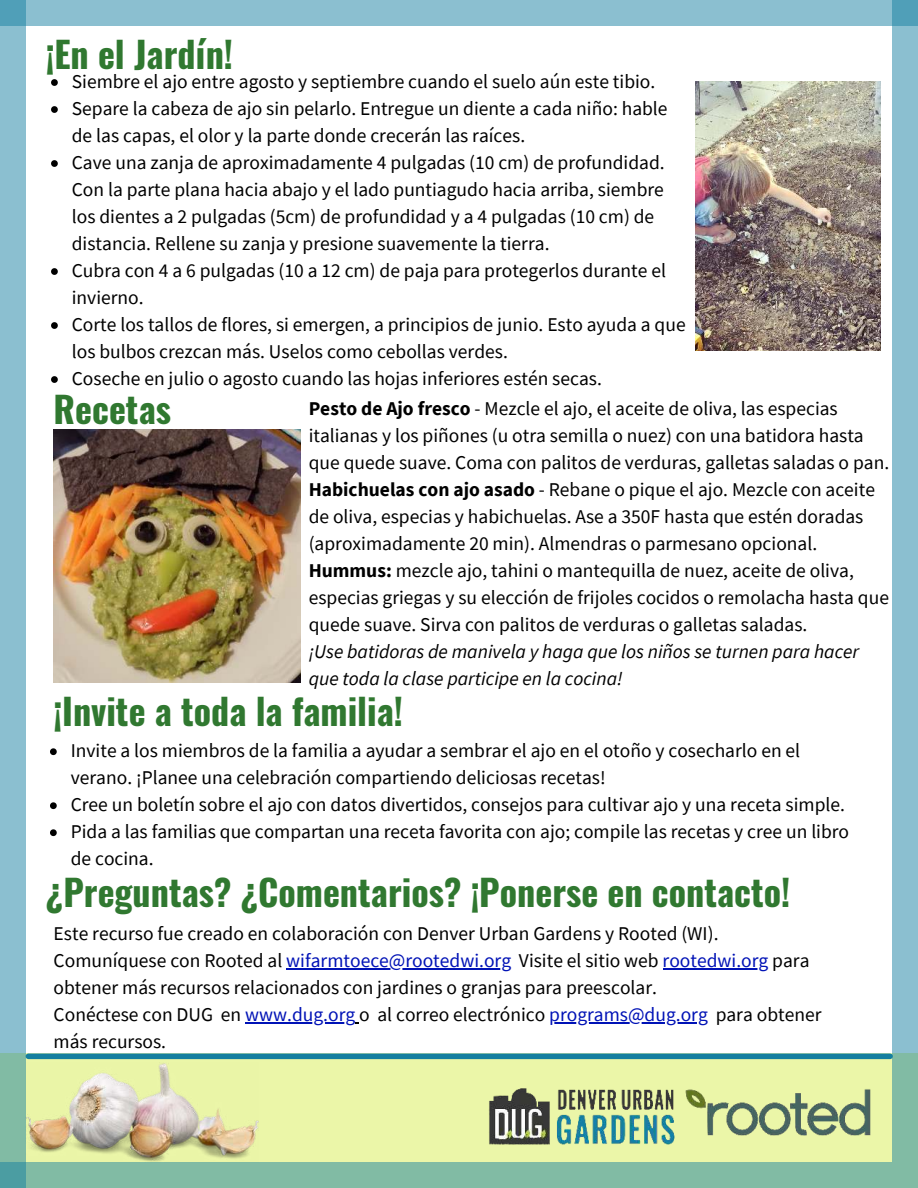
<style>
.page{position:relative;width:918px;height:1188px;background:#fff}
.page>*{position:absolute;margin:0;border:0;box-sizing:border-box;transform-origin:0 0}
.t1{font:700 36px "Oswald";color:#307830}
.t2{font:19.5px/27px "Source Sans Pro";color:#000}
.t3{font:italic 19.5px/27px "Source Sans Pro";color:#000}
.s1{font-weight:700}
.s2{color:#0012b6}
</style>
<div class="page">
<div style="left:0;top:1054px;width:918px;height:134px;background:#ebf6a8"></div>
<svg style="left:0;top:26px;width:26px;height:1162px;background:#89becb"></svg>
<svg style="left:892px;top:26px;width:26px;height:1136px;background:#8abecb"></svg>
<div style="left:1px;top:1162px;width:917px;height:26px;background:#81bba4"></div>
<div style="left:0;top:0;width:918px;height:26px;background:#8bbfd0"></div>
<div style="left:28px;top:1054px;width:862px;height:5px;background:#157fa0"></div>
<img style="left:685px;top:1089px;width:186px;height:47px">
<img style="left:26px;top:1063px;width:232px;height:99px">
<img style="left:489px;top:1088px;width:186px;height:57px">
<img style="left:696px;top:81px;width:184px;height:269px">
<img style="left:54px;top:429px;width:246px;height:253px">
<hr style="left:286px;top:968px;width:225px;height:1px;background:#0012b6">
<hr style="left:663px;top:968px;width:105px;height:1px;background:#0012b6">
<hr style="left:245px;top:1022px;width:110px;height:1px;background:#0012b6">
<hr style="left:549px;top:1022px;width:159px;height:1px;background:#0012b6">
<svg style="left:50px;top:748px;width:7px;height:7px"></svg>
<svg style="left:50px;top:802px;width:7px;height:7px"></svg>
<svg style="left:50px;top:829px;width:7px;height:7px"></svg>
<svg style="left:51px;top:79px;width:7px;height:7px"></svg>
<svg style="left:51px;top:106px;width:7px;height:7px"></svg>
<svg style="left:51px;top:160px;width:7px;height:7px"></svg>
<svg style="left:51px;top:268px;width:7px;height:7px"></svg>
<svg style="left:51px;top:322px;width:7px;height:7px"></svg>
<svg style="left:51px;top:376px;width:7px;height:7px"></svg>
<h1 class="t1" style="left:46px;top:36px;width:189px">¡En el Jardín!</h1>
<p class="t2" style="left:72px;top:68px;width:615px">Siembre el ajo entre agosto y septiembre cuando el suelo aún este tibio.<br>Separe la cabeza de ajo sin pelarlo. Entregue un diente a cada niño: hable de las capas, el olor y la parte donde crecerán las raíces.<br>Cave una zanja de aproximadamente 4 pulgadas (10 cm) de profundidad.<br>Con la parte plana hacia abajo y el lado puntiagudo hacia arriba, siembre los dientes a 2 pulgadas (5cm) de profundidad y a 4 pulgadas (10 cm) de distancia. Rellene su zanja y presione suavemente la tierra.<br>Cubra con 4 a 6 pulgadas (10 a 12 cm) de paja para protegerlos durante el invierno.<br>Corte los tallos de flores, si emergen, a principios de junio. Esto ayuda a que los bulbos crezcan más. Uselos como cebollas verdes.<br>Coseche en julio o agosto cuando las hojas inferiores estén secas.</p>
<h1 class="t1" style="left:54px;top:390px;width:119px">Recetas</h1>
<p class="t2" style="left:309px;top:395px;width:582px"><span class="s1">Pesto de Ajo fresco</span> - Mezcle el ajo, el aceite de oliva, las especias italianas y los piñones (u otra semilla o nuez) con una batidora hasta que quede suave. Coma con palitos de verduras, galletas saladas o pan.<br><span class="s1">Habichuelas con ajo asado</span> - Rebane o pique el ajo. Mezcle con aceite de oliva, especias y habichuelas. Ase a 350F hasta que estén doradas (aproximadamente 20 min). Almendras o parmesano opcional.<br><span class="s1">Hummus:</span> mezcle ajo, tahini o mantequilla de nuez, aceite de oliva, especias griegas y su elección de frijoles cocidos o remolacha hasta que quede suave. Sirva con palitos de verduras o galletas saladas.</p>
<p class="t3" style="left:309px;top:638px;width:552px">¡Use batidoras de manivela y haga que los niños se turnen para hacer que toda la clase participe en la cocina!</p>
<h1 class="t1" style="left:54px;top:693px;width:351px">¡Invite a toda la familia!</h1>
<p class="t2" style="left:71px;top:737px;width:780px">Invite a los miembros de la familia a ayudar a sembrar el ajo en el otoño y cosecharlo en el verano. ¡Planee una celebración compartiendo deliciosas recetas!<br>Cree un boletín sobre el ajo con datos divertidos, consejos para cultivar ajo y una receta simple.<br>Pida a las familias que compartan una receta favorita con ajo; compile las recetas y cree un libro de cocina.</p>
<h1 class="t1" style="left:46px;top:874px;width:746px">¿Preguntas? ¿Comentarios? ¡Ponerse en contacto!</h1>
<p class="t2" style="left:54px;top:920px;width:769px">Este recurso fue creado en colaboración con Denver Urban Gardens y Rooted (WI).<br>Comuníquese con Rooted al <span class="s2">wifarmtoece@rootedwi.org</span> Visite el sitio web <span class="s2">rootedwi.org</span> para obtener más recursos relacionados con jardines o granjas para preescolar.<br>Conéctese con DUG en <span class="s2">www.dug.org</span> o al correo electrónico <span class="s2">programs@dug.org</span> para obtener más recursos.</p>
</div>
